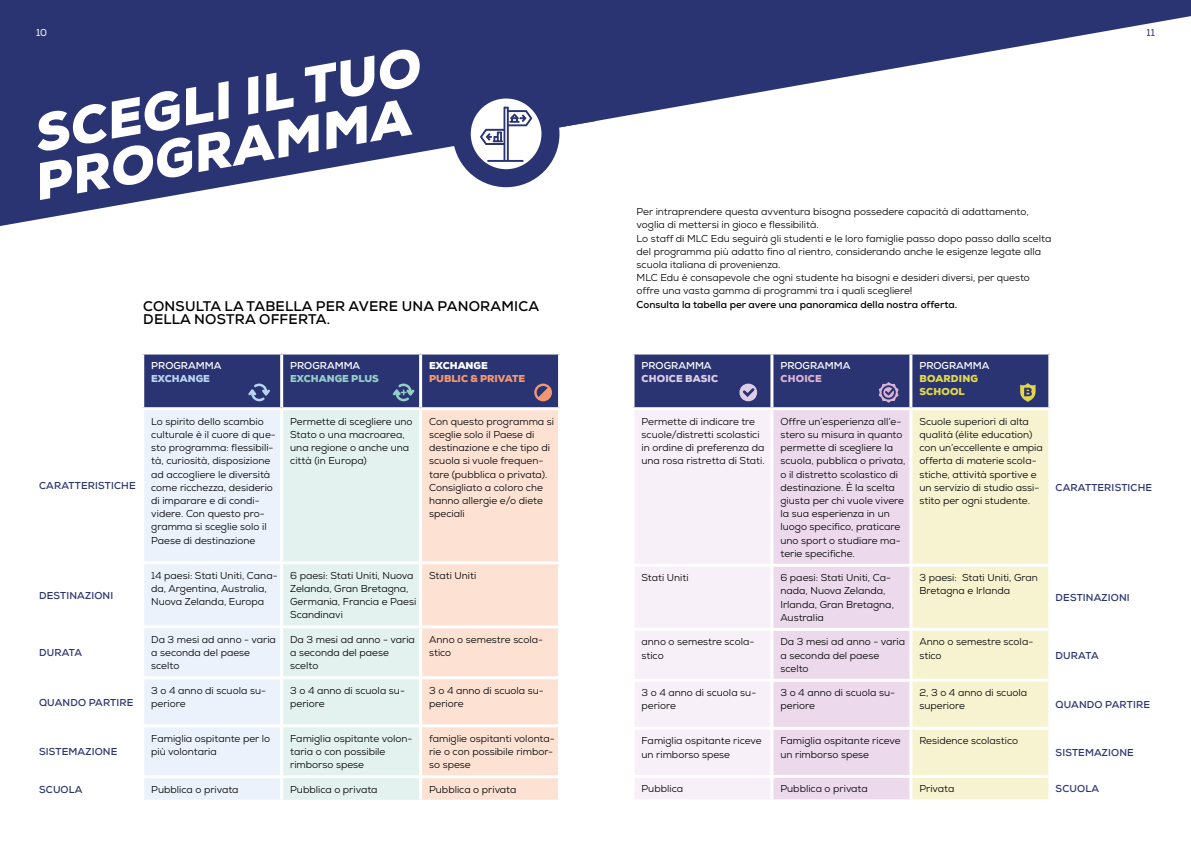
<style>
.page{position:relative;width:1191px;height:842px;background:#fff}
.page>*{position:absolute;margin:0;border:0;box-sizing:border-box;transform-origin:0 0}
.t1{font:italic 900 52px/48px "Nexa";color:#fff}
.t2{font:700 14px/13.2px "Nexa";letter-spacing:.015em;color:#000}
.t3{font:10px/13.2px "Nexa";color:#000}
.t4{font:700 10px "Nexa";letter-spacing:.015em;color:#2b3472}
.t5{font:700 10px "Nexa";color:#000}
.t6{font:700 10px "Nexa";color:#fff}
.t7{font:900 10px "Nexa";color:#f3986e}
.t8{font:900 10px/13.2px "Nexa";letter-spacing:.015em;color:#e1d847}
.t9{font:900 10px "Nexa";color:#95d0c7}
.t10{font:900 10px "Nexa";letter-spacing:.015em;color:#dccee7}
.t11{font:900 10px "Nexa";color:#b7d3f0}
.t12{font:900 10px "Nexa";color:#fff}
.t13{font:900 10px "Nexa";letter-spacing:.015em;color:#dab2d4}
.t14{font:10px "Nexa";color:#fff}
.t15{font:10px "Nexa";color:#2b3472}
</style>
<div class="page">
<svg style="left:0;top:0;width:562px;height:226px;fill:#2b3472"></svg>
<svg style="left:559px;top:0;width:632px;height:127px;fill:#2b3472"></svg>
<div style="left:144px;top:410px;width:136px;height:390px;background:#ebf2fb"></div>
<div style="left:283px;top:410px;width:136px;height:390px;background:#e3f2ef"></div>
<div style="left:422px;top:410px;width:136px;height:390px;background:#fde2d4"></div>
<hr style="left:143px;top:561px;width:139px;height:3px;background:#fff">
<hr style="left:282px;top:561px;width:138px;height:3px;background:#fff">
<hr style="left:420px;top:561px;width:141px;height:3px;background:#fff">
<hr style="left:143px;top:625px;width:139px;height:3px;background:#fff">
<hr style="left:282px;top:625px;width:138px;height:3px;background:#fff">
<hr style="left:420px;top:625px;width:141px;height:3px;background:#fff">
<hr style="left:143px;top:676px;width:139px;height:3px;background:#fff">
<hr style="left:282px;top:676px;width:138px;height:3px;background:#fff">
<hr style="left:420px;top:676px;width:141px;height:3px;background:#fff">
<hr style="left:143px;top:724px;width:139px;height:3px;background:#fff">
<hr style="left:282px;top:724px;width:138px;height:3px;background:#fff">
<hr style="left:420px;top:724px;width:141px;height:3px;background:#fff">
<hr style="left:143px;top:775px;width:139px;height:3px;background:#fff">
<hr style="left:282px;top:775px;width:138px;height:3px;background:#fff">
<hr style="left:420px;top:775px;width:141px;height:3px;background:#fff">
<div style="left:635px;top:410px;width:135px;height:389px;background:#f8f0f8"></div>
<div style="left:773px;top:410px;width:136px;height:389px;background:#ecdaec"></div>
<div style="left:912px;top:410px;width:136px;height:389px;background:#f7f3d0"></div>
<hr style="left:631px;top:564px;width:141px;height:3px;background:#fff">
<hr style="left:772px;top:564px;width:139px;height:3px;background:#fff">
<hr style="left:911px;top:564px;width:138px;height:3px;background:#fff">
<hr style="left:631px;top:628px;width:141px;height:3px;background:#fff">
<hr style="left:772px;top:628px;width:139px;height:3px;background:#fff">
<hr style="left:911px;top:628px;width:138px;height:3px;background:#fff">
<hr style="left:631px;top:679px;width:141px;height:3px;background:#fff">
<hr style="left:772px;top:679px;width:139px;height:3px;background:#fff">
<hr style="left:911px;top:679px;width:138px;height:3px;background:#fff">
<hr style="left:631px;top:727px;width:141px;height:3px;background:#fff">
<hr style="left:772px;top:727px;width:139px;height:3px;background:#fff">
<hr style="left:911px;top:727px;width:138px;height:3px;background:#fff">
<hr style="left:631px;top:775px;width:141px;height:3px;background:#fff">
<hr style="left:772px;top:775px;width:139px;height:3px;background:#fff">
<hr style="left:911px;top:775px;width:138px;height:3px;background:#fff">
<svg style="left:633px;top:353px;width:416px;height:55px;background:#3c437c"></svg>
<svg style="left:143px;top:353px;width:416px;height:56px;background:#3e467e"></svg>
<svg style="left:462px;top:90px;width:88px;height:88px"></svg>
<div style="left:453px;top:81px;width:106px;height:106px;border:18px solid #2b3472;border-radius:50%"></div>
<svg style="left:480px;top:107px;width:52px;height:55px"></svg>
<p class="t14" style="left:36px;top:27px;width:13px">10</p>
<p class="t15" style="left:1146px;top:27px;width:10px">11</p>
<h1 class="t1" style="left:21px;top:112px;width:401px;rotate:-10deg">SCEGLI IL TUO<br>PROGRAMMA</h1>
<h2 class="t2" style="left:143px;top:300px;width:397px">CONSULTA LA TABELLA PER AVERE UNA PANORAMICA<br>DELLA NOSTRA OFFERTA.</h2>
<p class="t3" style="left:636px;top:205px;width:416px">Per intraprendere questa avventura bisogna possedere capacità di adattamento, voglia di mettersi in gioco e flessibilità.<br>Lo staff di MLC Edu seguirà gli studenti e le loro famiglie passo dopo passo dalla scelta del programma più adatto fino al rientro, considerando anche le esigenze legate alla scuola italiana di provenienza.<br>MLC Edu è consapevole che ogni studente ha bisogni e desideri diversi, per questo offre una vasta gamma di programmi tra i quali scegliere!</p>
<p class="t5" style="left:636px;top:298px;width:322px">Consulta la tabella per avere una panoramica della nostra offerta.</p>
<p class="t6" style="left:151px;top:359px;width:72px">PROGRAMMA</p>
<p class="t11" style="left:151px;top:372px;width:60px">EXCHANGE</p>
<p class="t6" style="left:290px;top:359px;width:72px">PROGRAMMA</p>
<p class="t9" style="left:290px;top:372px;width:90px">EXCHANGE PLUS</p>
<p class="t12" style="left:429px;top:359px;width:60px">EXCHANGE</p>
<p class="t7" style="left:429px;top:372px;width:98px">PUBLIC &amp; PRIVATE</p>
<p class="t6" style="left:641px;top:359px;width:72px">PROGRAMMA</p>
<p class="t10" style="left:641px;top:372px;width:78px">CHOICE BASIC</p>
<p class="t6" style="left:780px;top:359px;width:72px">PROGRAMMA</p>
<p class="t13" style="left:780px;top:372px;width:43px">CHOICE</p>
<p class="t6" style="left:919px;top:359px;width:72px">PROGRAMMA</p>
<p class="t8" style="left:919px;top:372px;width:60px">BOARDING<br>SCHOOL</p>
<p class="t4" style="left:39px;top:480px;width:98px">CARATTERISTICHE</p>
<p class="t3" style="left:151px;top:415px;width:126px">Lo spirito dello scambio culturale è il cuore di que&shy;sto programma: flessibili&shy;tà, curiosità, disposizione ad accogliere le diversità come ricchezza, desiderio di imparare e di condi&shy;videre. Con questo pro&shy;gramma si sceglie solo il<br>Paese di destinazione</p>
<p class="t3" style="left:290px;top:415px;width:124px">Permette di scegliere uno<br>Stato o una macroarea, una regione o anche una città (in Europa)</p>
<p class="t3" style="left:429px;top:415px;width:126px">Con questo programma si sceglie solo il Paese di destinazione e che tipo di scuola si vuole frequen&shy;tare (pubblica o privata).<br>Consigliato a coloro che hanno allergie e/o diete speciali</p>
<p class="t3" style="left:641px;top:415px;width:125px">Permette di indicare tre scuole/distretti scolastici in ordine di preferenza da una rosa ristretta di Stati.</p>
<p class="t3" style="left:780px;top:415px;width:127px">Offre un’esperienza all’e&shy;stero su misura in quanto permette di scegliere la scuola, pubblica o privata, o il distretto scolastico di destinazione. È la scelta giusta per chi vuole vivere la sua esperienza in un luogo specifico, praticare uno sport o studiare ma&shy;terie specifiche.</p>
<p class="t3" style="left:919px;top:415px;width:125px">Scuole superiori di alta qualità (élite education) con un’eccellente e ampia offerta di materie scola&shy;stiche, attività sportive e un servizio di studio assi&shy;stito per ogni studente.</p>
<p class="t4" style="left:1055px;top:481px;width:98px">CARATTERISTICHE</p>
<p class="t4" style="left:39px;top:589px;width:76px">DESTINAZIONI</p>
<p class="t3" style="left:151px;top:569px;width:128px">14 paesi: Stati Uniti, Cana&shy;da, Argentina, Australia,<br>Nuova Zelanda, Europa</p>
<p class="t3" style="left:290px;top:569px;width:128px">6 paesi: Stati Uniti, Nuova<br>Zelanda, Gran Bretagna,<br>Germania, Francia e Paesi<br>Scandinavi</p>
<p class="t3" style="left:429px;top:569px;width:49px">Stati Uniti</p>
<p class="t3" style="left:641px;top:571px;width:49px">Stati Uniti</p>
<p class="t3" style="left:780px;top:571px;width:115px">6 paesi: Stati Uniti, Ca&shy;nada, Nuova Zelanda,<br>Irlanda, Gran Bretagna,<br>Australia</p>
<p class="t3" style="left:919px;top:571px;width:120px">3 paesi: Stati Uniti, Gran<br>Bretagna e Irlanda</p>
<p class="t4" style="left:1055px;top:591px;width:76px">DESTINAZIONI</p>
<p class="t4" style="left:39px;top:646px;width:45px">DURATA</p>
<p class="t3" style="left:151px;top:633px;width:126px">Da 3 mesi ad anno - varia a seconda del paese scelto</p>
<p class="t3" style="left:290px;top:633px;width:126px">Da 3 mesi ad anno - varia a seconda del paese scelto</p>
<p class="t3" style="left:429px;top:633px;width:115px">Anno o semestre scola&shy;stico</p>
<p class="t3" style="left:641px;top:635px;width:114px">anno o semestre scola&shy;stico</p>
<p class="t3" style="left:780px;top:635px;width:126px">Da 3 mesi ad anno - varia a seconda del paese scelto</p>
<p class="t3" style="left:919px;top:635px;width:115px">Anno o semestre scola&shy;stico</p>
<p class="t4" style="left:1055px;top:649px;width:45px">DURATA</p>
<p class="t4" style="left:39px;top:696px;width:96px">QUANDO PARTIRE</p>
<p class="t3" style="left:151px;top:684px;width:116px">3 o 4 anno di scuola su&shy;periore</p>
<p class="t3" style="left:290px;top:684px;width:116px">3 o 4 anno di scuola su&shy;periore</p>
<p class="t3" style="left:429px;top:684px;width:116px">3 o 4 anno di scuola su&shy;periore</p>
<p class="t4" style="left:39px;top:745px;width:80px">SISTEMAZIONE</p>
<p class="t3" style="left:151px;top:732px;width:120px">Famiglia ospitante per lo più volontaria</p>
<p class="t3" style="left:290px;top:732px;width:124px">Famiglia ospitante volon&shy;taria o con possibile rimborso spese</p>
<p class="t3" style="left:429px;top:732px;width:127px">famiglie ospitanti volonta&shy;rie o con possibile rimbor&shy;so spese</p>
<p class="t3" style="left:641px;top:686px;width:116px">3 o 4 anno di scuola su&shy;periore</p>
<p class="t3" style="left:780px;top:686px;width:116px">3 o 4 anno di scuola su&shy;periore</p>
<p class="t3" style="left:919px;top:686px;width:109px">2, 3 o 4 anno di scuola superiore</p>
<p class="t4" style="left:1055px;top:698px;width:96px">QUANDO PARTIRE</p>
<p class="t3" style="left:641px;top:734px;width:122px">Famiglia ospitante riceve un rimborso spese</p>
<p class="t3" style="left:780px;top:734px;width:122px">Famiglia ospitante riceve un rimborso spese</p>
<p class="t3" style="left:919px;top:734px;width:100px">Residence scolastico</p>
<p class="t4" style="left:1055px;top:746px;width:80px">SISTEMAZIONE</p>
<p class="t4" style="left:39px;top:783px;width:45px">SCUOLA</p>
<p class="t3" style="left:151px;top:783px;width:89px">Pubblica o privata</p>
<p class="t3" style="left:290px;top:783px;width:89px">Pubblica o privata</p>
<p class="t3" style="left:429px;top:783px;width:89px">Pubblica o privata</p>
<p class="t3" style="left:641px;top:782px;width:43px">Pubblica</p>
<p class="t3" style="left:780px;top:782px;width:89px">Pubblica o privata</p>
<p class="t3" style="left:919px;top:782px;width:37px">Privata</p>
<p class="t4" style="left:1055px;top:782px;width:45px">SCUOLA</p>
</div>
